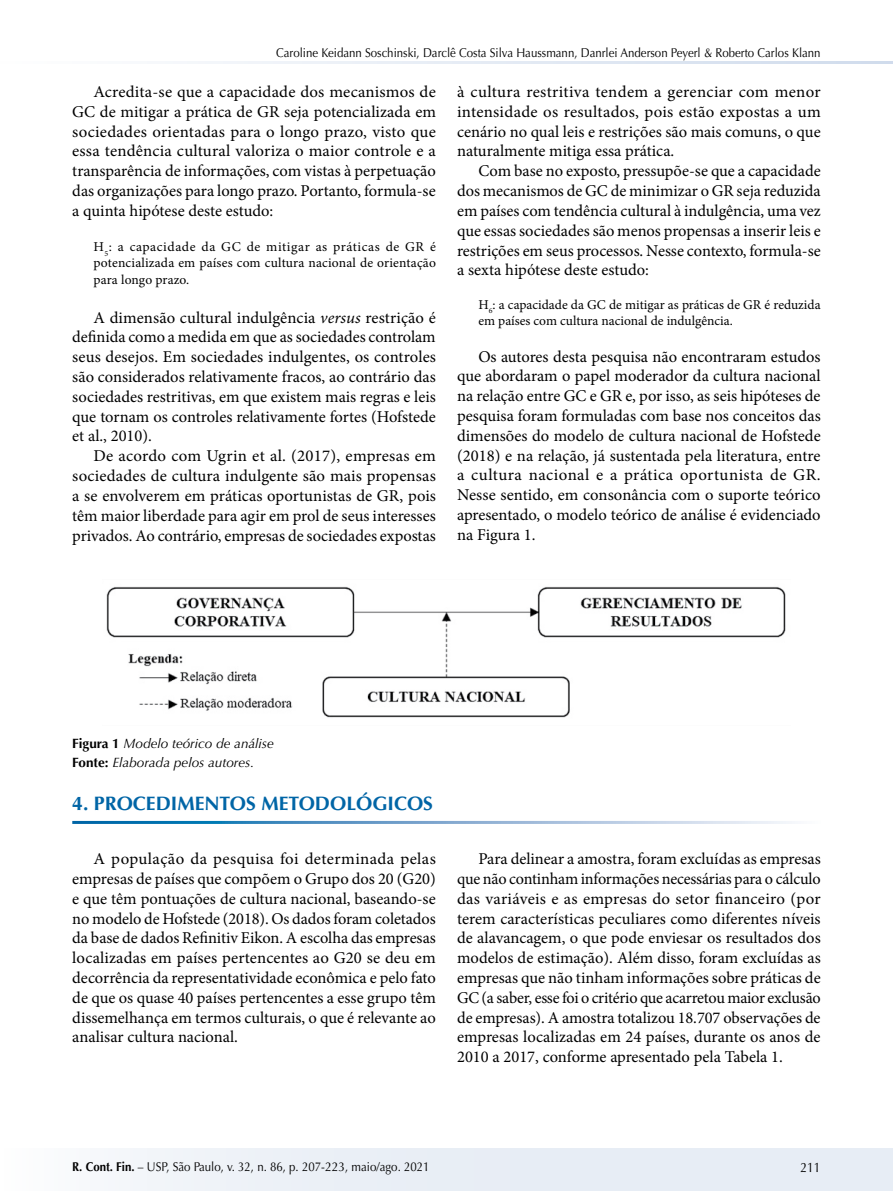
<style>
.page{position:relative;width:893px;height:1191px;background:#fff}
.page>*{position:absolute;margin:0;border:0;box-sizing:border-box;transform-origin:0 0}
.t1{font:700 19.5px "Optima LT Std";color:#0065a6}
.t2{font:16.5px/19.8px "Minion Pro";color:#000;text-align:justify}
.t3{font:13.5px/16.2px "Minion Pro";letter-spacing:.01em;color:#000;text-align:justify}
.t4{font:italic 13.5px/18.3px "Optima LT Std";color:#000}
.t5{font:13.5px "Optima LT Std";color:#000;scale:.9 1}
.t6{font:12.75px "Optima LT Std";color:#000;scale:.9 1}
.s1{font-style:italic}
.s2{font-weight:700;font-style:normal}
.s3{font-weight:700}
.s4{font-style:inherit}
</style>
<div class="page">
<div style="left:0;top:1148px;width:893px;height:43px;background:#e7edf5"></div>
<hr style="left:0;top:61px;width:893px;height:3px;background:#cfdbec">
<img style="left:106px;top:586px;width:680px;height:132px">
<p class="t6" style="left:276px;top:45px;width:606px">Caroline Keidann Soschinski, Darclê Costa Silva Haussmann, Danrlei Anderson Peyerl &amp; Roberto Carlos Klann</p>
<p class="t2" style="left:72px;top:82px;width:365px;text-indent:21px">Acredita-se que a capacidade dos mecanismos de GC de mitigar a prática de GR seja potencializada em sociedades orientadas para o longo prazo, visto que essa tendência cultural valoriza o maior controle e a transparência de informações, com vistas à perpetuação das organizações para longo prazo. Portanto, formula-se a quinta hipótese deste estudo:</p>
<p class="t3" style="left:94px;top:239px;width:344px">H<sub>5</sub>: a capacidade da GC de mitigar as práticas de GR é potencializada em países com cultura nacional de orientação para longo prazo.</p>
<p class="t2" style="left:72px;top:307px;width:365px;text-indent:21px">A dimensão cultural indulgência <span class="s1">versus</span> restrição é definida como a medida em que as sociedades controlam seus desejos. Em sociedades indulgentes, os controles são considerados relativamente fracos, ao contrário das sociedades restritivas, em que existem mais regras e leis que tornam os controles relativamente fortes (Hofstede et al., 2010).</p>
<p class="t2" style="left:72px;top:446px;width:365px;text-indent:21px">De acordo com Ugrin et al. (2017), empresas em sociedades de cultura indulgente são mais propensas a se envolverem em práticas oportunistas de GR, pois têm maior liberdade para agir em prol de seus interesses privados. Ao contrário, empresas de sociedades expostas</p>
<p class="t2" style="left:457px;top:82px;width:365px">à cultura restritiva tendem a gerenciar com menor intensidade os resultados, pois estão expostas a um cenário no qual leis e restrições são mais comuns, o que naturalmente mitiga essa prática.</p>
<p class="t2" style="left:457px;top:161px;width:365px;text-indent:21px">Com base no exposto, pressupõe-se que a capacidade dos mecanismos de GC de minimizar o GR seja reduzida em países com tendência cultural à indulgência, uma vez que essas sociedades são menos propensas a inserir leis e restrições em seus processos. Nesse contexto, formula-se a sexta hipótese deste estudo:</p>
<p class="t3" style="left:478px;top:296px;width:344px">H<sub>6</sub>: a capacidade da GC de mitigar as práticas de GR é reduzida em países com cultura nacional de indulgência.</p>
<p class="t2" style="left:457px;top:346px;width:365px;text-indent:21px">Os autores desta pesquisa não encontraram estudos que abordaram o papel moderador da cultura nacional na relação entre GC e GR e, por isso, as seis hipóteses de pesquisa foram formuladas com base nos conceitos das dimensões do modelo de cultura nacional de Hofstede (2018) e na relação, já sustentada pela literatura, entre a cultura nacional e a prática oportunista de GR.<br>Nesse sentido, em consonância com o suporte teórico apresentado, o modelo teórico de análise é evidenciado na Figura 1.</p>
<p class="t4" style="left:72px;top:734px;width:203px"><span class="s2">Figura 1</span> Modelo teórico de análise<br><span class="s2">Fonte:</span> Elaborada pelos autores.</p>
<p class="t1" style="left:72px;top:792px;width:362px">4. PROCEDIMENTOS METODOLÓGICOS</p>
<p class="t2" style="left:72px;top:849px;width:365px;text-indent:21px">A população da pesquisa foi determinada pelas empresas de países que compõem o Grupo dos 20 (G20) e que têm pontuações de cultura nacional, baseando-se no modelo de Hofstede (2018). Os dados foram coletados da base de dados Refinitiv Eikon. A escolha das empresas localizadas em países pertencentes ao G20 se deu em decorrência da representatividade econômica e pelo fato de que os quase 40 países pertencentes a esse grupo têm dissemelhança em termos culturais, o que é relevante ao analisar cultura nacional.</p>
<p class="t2" style="left:457px;top:849px;width:365px;text-indent:21px">Para delinear a amostra, foram excluídas as empresas que não continham informações necessárias para o cálculo das variáveis e as empresas do setor financeiro (por terem características peculiares como diferentes níveis de alavancagem, o que pode enviesar os resultados dos modelos de estimação). Além disso, foram excluídas as empresas que não tinham informações sobre práticas de GC (a saber, esse foi o critério que acarretou maior exclusão de empresas). A amostra totalizou 18.707 observações de empresas localizadas em 24 países, durante os anos de 2010 a 2017, conforme apresentado pela Tabela 1.</p>
<p class="t6" style="left:72px;top:1159px;width:398px"><span class="s3">R. Cont. Fin.</span> – USP, São Paulo, v. 32, n. 86, p. 207-<span class="s4">223</span>, maio<span class="s4">/</span>ago. 2021</p>
<p class="t5" style="left:800px;top:1160px;width:24px">211</p>
</div>
